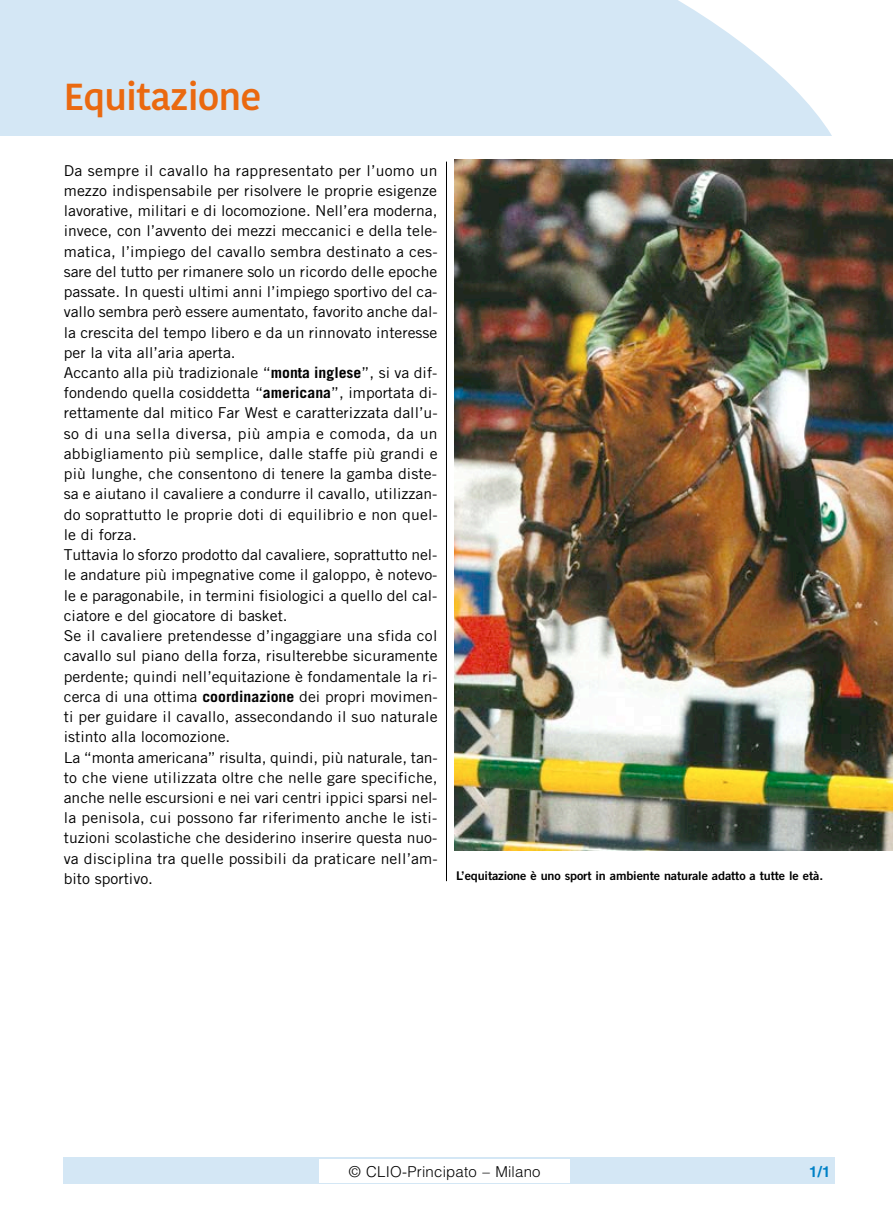
<style>
.page{position:relative;width:893px;height:1212px;background:#fff}
.page>*{position:absolute;margin:0;border:0;box-sizing:border-box;transform-origin:0 0}
.t1{font:500 37.5px "Kohinoor Devanagari";letter-spacing:-.02em;color:#ea6910}
.t2{font:15px/20.2px "Trade Gothic LT Std";color:#000;scale:1.05 1}
.t3{font:300 15px "Helvetica LT Std";letter-spacing:.015em;color:#000}
.t4{font:700 15px "Helvetica LT Std";color:#0081c6}
.t5{font:12px "Trade Gothic LT Std Bd 2";letter-spacing:-.01em;color:#000;scale:1.05 1}
.s1{font-weight:700}
</style>
<div class="page">
<svg style="left:0;top:0;width:832px;height:136px;background:#d7e8f5"></svg>
<div style="left:64px;top:1157px;width:771px;height:27px;background:#d4e7f5"></div>
<div style="left:319px;top:1159px;width:251px;height:23px;background:#fff"></div>
<hr style="left:446px;top:162px;width:1px;height:719px;background:#000">
<img style="left:454px;top:159px;width:439px;height:691px">
<h1 class="t1" style="left:64px;top:75px;width:199px">Equitazione</h1>
<p class="t2" style="left:64px;top:160px;width:358px">Da sempre il cavallo ha rappresentato per l’uomo un mezzo indispensabile per risolvere le proprie esigenze lavorative, militari e di locomozione. Nell’era moderna, invece, con l’avvento dei mezzi meccanici e della tele&shy;matica, l’impiego del cavallo sembra destinato a ces&shy;sare del tutto per rimanere solo un ricordo delle epoche passate. In questi ultimi anni l’impiego sportivo del ca&shy;vallo sembra però essere aumentato, favorito anche dal&shy;la crescita del tempo libero e da un rinnovato interesse per la vita all’aria aperta.<br>Accanto alla più tradizionale “<span class="s1">monta inglese</span>”, si va dif&shy;fondendo quella cosiddetta “<span class="s1">americana</span>”, importata di&shy;rettamente dal mitico Far West e caratterizzata dall’u&shy;so di una sella diversa, più ampia e comoda, da un abbigliamento più semplice, dalle staffe più grandi e più lunghe, che consentono di tenere la gamba diste&shy;sa e aiutano il cavaliere a condurre il cavallo, utilizzan&shy;do soprattutto le proprie doti di equilibrio e non quel&shy;le di forza.<br>Tuttavia lo sforzo prodotto dal cavaliere, soprattutto nel&shy;le andature più impegnative come il galoppo, è notevo&shy;le e paragonabile, in termini fisiologici a quello del cal&shy;ciatore e del giocatore di basket.<br>Se il cavaliere pretendesse d’ingaggiare una sfida col cavallo sul piano della forza, risulterebbe sicuramente perdente; quindi nell’equitazione è fondamentale la ri&shy;cerca di una ottima <span class="s1">coordinazione</span> dei propri movimen&shy;ti per guidare il cavallo, assecondando il suo naturale istinto alla locomozione.<br>La “monta americana” risulta, quindi, più naturale, tan&shy;to che viene utilizzata oltre che nelle gare specifiche, anche nelle escursioni e nei vari centri ippici sparsi nel&shy;la penisola, cui possono far riferimento anche le isti&shy;tuzioni scolastiche che desiderino inserire questa nuo&shy;va disciplina tra quelle possibili da praticare nell’am&shy;bito sportivo.</p>
<p class="t5" style="left:456px;top:868px;width:351px">L’equitazione è uno sport in ambiente naturale adatto a tutte le età.</p>
<p class="t3" style="left:349px;top:1162px;width:193px">© CLIO-Principato – Milano</p>
<p class="t4" style="left:809px;top:1163px;width:23px">1/1</p>
</div>
